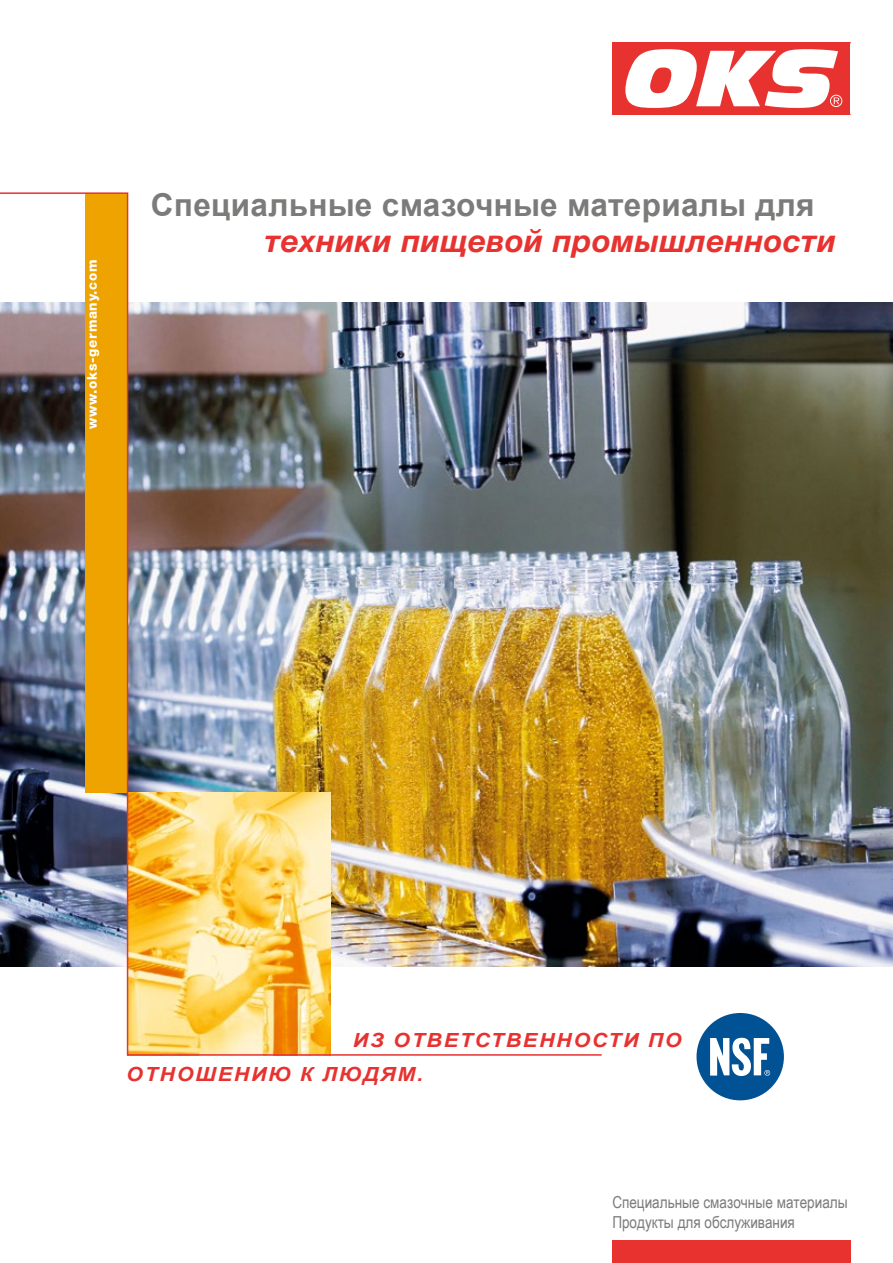
<style>
.page{position:relative;width:893px;height:1263px;background:#fff}
.page>*{position:absolute;margin:0;border:0;box-sizing:border-box;transform-origin:0 0}
.t1{font:700 31.5px "Arial";letter-spacing:.01em;color:#7b7b7a}
.t2{font:italic 700 31.5px "Helvetica Neue LTW1 G";letter-spacing:.01em;color:#e73230}
.t3{font:italic 700 19.5px/33.8px "Arial";letter-spacing:.08em;color:#e73230;scale:1.1 1}
.t4{font:16.5px/19.5px "Arial Narrow";color:#7b7b7a}
.t5{font:800 13.5px "Helvetica Neue LT Std";letter-spacing:.05em;color:#fff}
</style>
<div class="page">
<div style="left:612px;top:1241px;width:238px;height:22px;background:#e73230"></div>
<img style="left:603px;top:303px;width:290px;height:663px">
<svg style="left:612px;top:43px;width:238px;height:72px"></svg>
<div style="left:696px;top:1013px;width:88px;height:87px;background:#005295;border-radius:50%"></div>
<svg style="left:710px;top:1038px;width:60px;height:38px"></svg>
<img style="left:0;top:192px;width:603px;height:864px">
<p class="t5" style="left:84px;top:429px;width:170px;rotate:-90deg">www.oks-germany.com</p>
<h1 class="t1" style="left:151px;top:184px;width:665px">Специальные смазочные материалы для</h1>
<h1 class="t2" style="left:265px;top:221px;width:573px">техники пищевой промышленности</h1>
<p class="t3" style="left:126px;top:1024px;width:506px;text-indent:227px">ИЗ ОТВЕТСТВЕННОСТИ ПО<br>ОТНОШЕНИЮ К ЛЮДЯМ.</p>
<p class="t4" style="left:612px;top:1192px;width:237px">Специальные смазочные материалы<br>Продукты для обслуживания</p>
</div>
